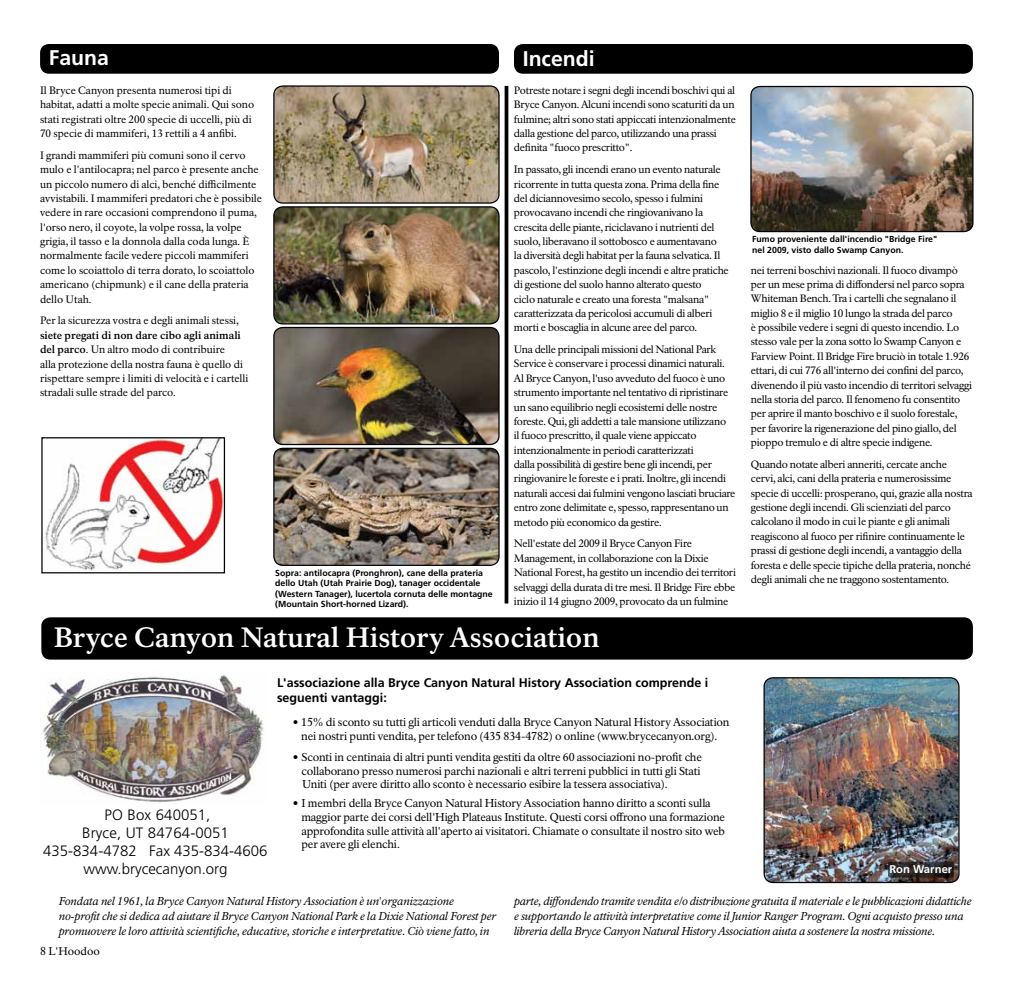
<style>
.page{position:relative;width:1013px;height:990px;background:#fff}
.page>*{position:absolute;margin:0;border:0;box-sizing:border-box;transform-origin:0 0}
.t1{font:700 27.5px "NPS Rawlinson OT";letter-spacing:-.005em;color:#fff}
.t2{font:700 21.25px "Frutiger LT Std";color:#fff}
.t3{font:300 15px/18px "Frutiger LT Std";color:#000;text-align:center}
.t4{font:700 12.5px/15px "Frutiger LT Std";color:#000}
.t5{font:11.25px/13.8px "NPS Rawlinson OT";letter-spacing:-.015em;color:#000;text-align:center}
.t6{font:italic 11.25px/15px "NPS Rawlinson OT";letter-spacing:-.01em;color:#000}
.t7{font:700 11.25px "Frutiger LT Std";color:#fff}
.t8{font:11px "NPS Rawlinson OT";color:#000}
.t9{font:10.5px/14.4px "NPS Rawlinson OT";letter-spacing:-.02em;color:#000}
.t10{font:10.5px/14.4px "NPS Rawlinson OT";color:#000}
.t11{font:700 8.75px/10.5px "Frutiger LT Std";color:#000}
.s1{font-weight:700}
.s2{font-family:"Frutiger LT Std";font-weight:300}
.s3{font-size:11.25px}
</style>
<div class="page">
<div style="left:41px;top:617px;width:931px;height:43px;background:#000;border-radius:9px"></div>
<div style="left:514px;top:44px;width:458px;height:30px;background:#000;border-radius:9px"></div>
<div style="left:40px;top:44px;width:459px;height:30px;background:#000;border-radius:9px"></div>
<img style="left:274px;top:448px;width:225px;height:117px">
<div style="left:273px;top:448px;width:226px;height:118px;border:1px solid #000;border-radius:9px"></div>
<img style="left:275px;top:86px;width:224px;height:117px">
<div style="left:273px;top:85px;width:226px;height:119px;border:1px solid #000;border-radius:9px"></div>
<img style="left:275px;top:328px;width:224px;height:117px">
<div style="left:273px;top:327px;width:226px;height:118px;border:1px solid #000;border-radius:9px"></div>
<img style="left:275px;top:207px;width:224px;height:116px">
<div style="left:273px;top:206px;width:226px;height:119px;border:1px solid #000;border-radius:9px"></div>
<img style="left:752px;top:87px;width:220px;height:145px">
<div style="left:750px;top:86px;width:223px;height:146px;border:1px solid #000;border-radius:9px"></div>
<svg style="left:504px;top:86px;width:4px;height:517px;background:#272727"></svg>
<img style="left:45px;top:439px;width:178px;height:132px">
<div style="left:41px;top:437px;width:184px;height:136px;border:1px solid #000"></div>
<img style="left:40px;top:674px;width:224px;height:129px">
<img style="left:765px;top:678px;width:193px;height:204px">
<div style="left:763px;top:677px;width:196px;height:206px;border:1px solid #000;border-radius:9px"></div>
<svg style="left:888px;top:862px;width:65px;height:16px"></svg>
<h2 class="t2" style="left:49px;top:45px;width:62px">Fauna</h2>
<h2 class="t2" style="left:522px;top:46px;width:74px">Incendi</h2>
<p class="t10" style="left:40px;top:83px;width:215px">Il Bryce Canyon presenta numerosi tipi di habitat, adatti a molte specie animali. Qui sono stati registrati oltre 200 specie di uccelli, più di 70 specie di mammiferi, 13 rettili a 4 anfibi.</p>
<p class="t9" style="left:40px;top:148px;width:223px">I grandi mammiferi più comuni sono il cervo mulo e l'antilocapra; nel parco è presente anche un piccolo numero di alci, benché difficilmente avvistabili. I mammiferi predatori che è possibile vedere in rare occasioni comprendono il puma, l'orso nero, il coyote, la volpe rossa, la volpe grigia, il tasso e la donnola dalla coda lunga. È normalmente facile vedere piccoli mammiferi come lo scoiattolo di terra dorato, lo scoiattolo americano (chipmunk) e il cane della prateria dello Utah.</p>
<p class="t10" style="left:40px;top:314px;width:200px">Per la sicurezza vostra e degli animali stessi,</p>
<p class="t10" style="left:40px;top:328px;width:210px"><span class="s1">siete pregati di non dare cibo agli animali del parco</span>. Un altro modo di contribuire<br>alla protezione della nostra fauna è quello di rispettare sempre i limiti di velocità e i cartelli stradali sulle strade del parco.</p>
<p class="t11" style="left:275px;top:568px;width:219px">Sopra: antilocapra (Pronghron), cane della prateria dello Utah (Utah Prairie Dog), tanager occidentale (Western Tanager), lucertola cornuta delle montagne (Mountain Short-horned Lizard).</p>
<p class="t9" style="left:514px;top:83px;width:223px">Potreste notare i segni degli incendi boschivi qui al Bryce Canyon. Alcuni incendi sono scaturiti da un fulmine; altri sono stati appiccati intenzionalmente dalla gestione del parco, utilizzando una prassi definita "fuoco prescritto".</p>
<p class="t9" style="left:514px;top:162px;width:216px">In passato, gli incendi erano un evento naturale ricorrente in tutta questa zona. Prima della fine del diciannovesimo secolo, spesso i fulmini provocavano incendi che ringiovanivano la crescita delle piante, riciclavano i nutrienti del suolo, liberavano il sottobosco e aumentavano<br>la diversità degli habitat per la fauna selvatica. Il pascolo, l'estinzione degli incendi e altre pratiche di gestione del suolo hanno alterato questo<br>ciclo naturale e creato una foresta "malsana" caratterizzata da pericolosi accumuli di alberi morti e boscaglia in alcune aree del parco.</p>
<p class="t9" style="left:514px;top:342px;width:223px">Una delle principali missioni del National Park Service è conservare i processi dinamici naturali.<br>Al Bryce Canyon, l'uso avveduto del fuoco è uno strumento importante nel tentativo di ripristinare un sano equilibrio negli ecosistemi delle nostre foreste. Qui, gli addetti a tale mansione utilizzano<br>il fuoco prescritto, il quale viene appiccato intenzionalmente in periodi caratterizzati<br>dalla possibilità di gestire bene gli incendi, per ringiovanire le foreste e i prati. Inoltre, gli incendi naturali accesi dai fulmini vengono lasciati bruciare entro zone delimitate e, spesso, rappresentano un metodo più economico da gestire.</p>
<p class="t9" style="left:514px;top:537px;width:223px">Nell'estate del 2009 il Bryce Canyon Fire Management, in collaborazione con la Dixie National Forest, ha gestito un incendio dei territori selvaggi della durata di tre mesi. Il Bridge Fire ebbe inizio il 14 giugno 2009, provocato da un fulmine</p>
<h1 class="t1" style="left:54px;top:620px;width:547px">Bryce Canyon Natural History Association</h1>
<h3 class="t3" style="left:43px;top:806px;width:226px">PO Box 640051,<br>Bryce, UT 84764-0051<br>435-834-4782 Fax 435-834-4606 www.brycecanyon.org</h3>
<p class="t4" style="left:277px;top:675px;width:433px">L'associazione alla Bryce Canyon Natural History Association comprende i seguenti vantaggi:</p>
<p class="t5" style="left:293px;top:715px;width:438px"><span class="s2">•</span> 15% di sconto su tutti gli articoli venduti dalla Bryce Canyon Natural History Association nei nostri punti vendita, per telefono (435 834-4782) o online (www.brycecanyon.org).</p>
<p class="t5" style="left:301px;top:750px;width:402px;text-align:justify;text-indent:-9px"><span class="s2">•</span> Sconti in centinaia di altri punti vendita gestiti da oltre 60 associazioni no-profit che collaborano presso numerosi parchi nazionali e altri terreni pubblici in tutti gli Stati Uniti (per avere diritto allo sconto è necessario esibire la tessera associativa).</p>
<p class="t5" style="left:301px;top:797px;width:425px;text-align:left;text-indent:-9px"><span class="s2">•</span> I membri della Bryce Canyon Natural History Association hanno diritto a sconti sulla maggior parte dei corsi dell'High Plateaus Institute. Questi corsi offrono una formazione approfondita sulle attività all'aperto ai visitatori. Chiamate o consultate il nostro sito web per avere gli elenchi.</p>
<p class="t11" style="left:752px;top:234px;width:187px;line-height:11.2px">Fumo proveniente dall'incendio "Bridge Fire" nel 2009, visto dallo Swamp Canyon.</p>
<p class="t9" style="left:751px;top:263px;width:223px">nei terreni boschivi nazionali. Il fuoco divampò per un mese prima di diffondersi nel parco sopra Whiteman Bench. Tra i cartelli che segnalano il miglio 8 e il miglio 10 lungo la strada del parco<br>è possibile vedere i segni di questo incendio. Lo stesso vale per la zona sotto lo Swamp Canyon e Farview Point. Il Bridge Fire bruciò in totale 1.926 ettari, di cui 776 all'interno dei confini del parco, divenendo il più vasto incendio di territori selvaggi nella storia del parco. Il fenomeno fu consentito per aprire il manto boschivo e il suolo forestale, per favorire la rigenerazione del pino giallo, del pioppo tremulo e di altre specie indigene.</p>
<p class="t9" style="left:751px;top:457px;width:223px">Quando notate alberi anneriti, cercate anche cervi, alci, cani della prateria e numerosissime specie di uccelli: prosperano, qui, grazie alla nostra gestione degli incendi. Gli scienziati del parco calcolano il modo in cui le piante e gli animali reagiscono al fuoco per rifinire continuamente le prassi di gestione degli incendi, a vantaggio della foresta e delle specie tipiche della prateria, nonché degli animali che ne traggono sostentamento.</p>
<p class="t7" style="left:889px;top:863px;width:64px">Ron Warner</p>
<p class="t6" style="left:59px;top:894px;width:439px">Fondata nel 1961, la Bryce Canyon Natural History Association è un'organizzazione no-profit che si dedica ad aiutare il Bryce Canyon National Park e la Dixie National Forest per promuovere le loro attività scientifiche, educative, storiche e interpretative. Ciò viene fatto, in</p>
<p class="t8" style="left:40px;top:944px;width:61px"><span class="s3">8</span> L'Hoodoo</p>
<p class="t6" style="left:514px;top:894px;width:459px">parte, diffondendo tramite vendita e/o distribuzione gratuita il materiale e le pubblicazioni didattiche e supportando le attività interpretative come il Junior Ranger Program. Ogni acquisto presso una libreria della Bryce Canyon Natural History Association aiuta a sostenere la nostra missione.</p>
</div>
